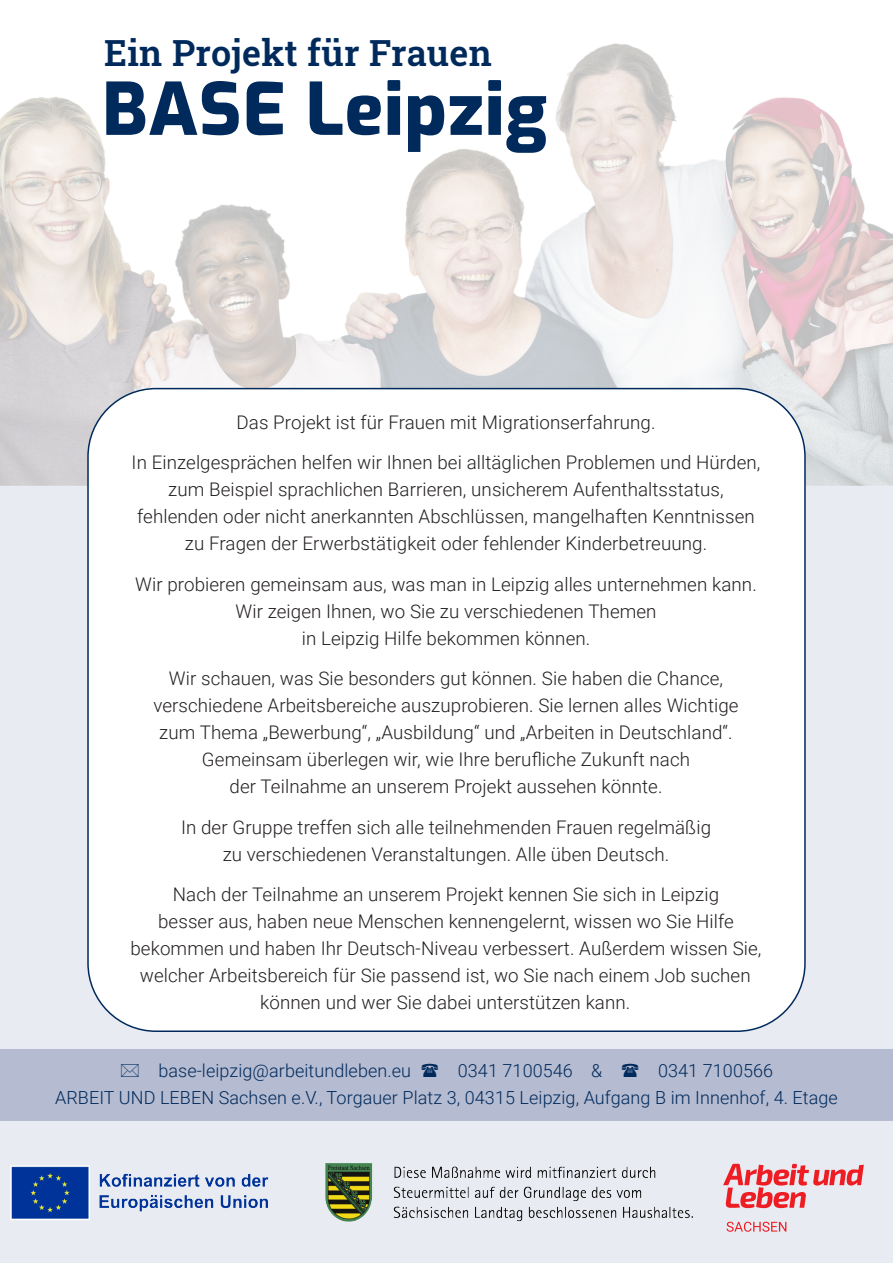
<style>
.page{position:relative;width:893px;height:1263px;background:#fff}
.page>*{position:absolute;margin:0;border:0;box-sizing:border-box;transform-origin:0 0}
.t1{font:800 72px "Exo";letter-spacing:.01em;color:#002a5c}
.t2{font:600 36px "Roboto Slab";letter-spacing:.01em;color:#002a5c}
.Copytext_RoboLight{font:300 18.75px/27px "Roboto";letter-spacing:.005em;color:#231f20;text-align:center}
.Copytext_RoboLight-2{font:300 18px "Roboto";letter-spacing:.005em;color:#002a5c}
</style>
<div class="page">
<div style="left:0;top:486px;width:893px;height:777px;background:#e9ebf2"></div>
<img style="left:10px;top:1163px;width:683px;height:59px">
<svg style="left:723px;top:1164px;width:141px;height:44px"></svg>
<svg style="left:727px;top:1222px;width:59px;height:10px"></svg>
<img style="left:0;top:43px;width:893px;height:443px">
<div style="left:0;top:1050px;width:893px;height:71px;background:#b5bbd0"></div>
<div style="left:88px;top:389px;width:717px;height:642px;background:#fff;border-radius:68px"></div>
<h2 class="t2" style="left:104px;top:29px;width:389px">Ein Projekt für Frauen</h2>
<h1 class="t1" style="left:102px;top:57px;width:447px">BASE Leipzig</h1>
<p class="Copytext_RoboLight" style="left:237px;top:408px;width:420px">Das Projekt ist für Frauen mit Migrationserfahrung.</p>
<p class="Copytext_RoboLight" style="left:132px;top:448px;width:630px">In Einzelgesprächen helfen wir Ihnen bei alltäglichen Problemen und Hürden, zum Beispiel sprachlichen Barrieren, unsicherem Aufenthaltsstatus, fehlenden oder nicht anerkannten Abschlüssen, mangelhaften Kenntnissen zu Fragen der Erwerbstätigkeit oder fehlender Kinderbetreuung.</p>
<p class="Copytext_RoboLight" style="left:135px;top:570px;width:623px">Wir probieren gemeinsam aus, was man in Leipzig alles unternehmen kann.<br>Wir zeigen Ihnen, wo Sie zu verschiedenen Themen<br>in Leipzig Hilfe bekommen können.</p>
<p class="Copytext_RoboLight" style="left:153px;top:664px;width:587px">Wir schauen, was Sie besonders gut können. Sie haben die Chance, verschiedene Arbeitsbereiche auszuprobieren. Sie lernen alles Wichtige zum Thema „Bewerbung“, „Ausbildung“ und „Arbeiten in Deutschland“.<br>Gemeinsam überlegen wir, wie Ihre berufliche Zukunft nach<br>der Teilnahme an unserem Projekt aussehen könnte.</p>
<p class="Copytext_RoboLight" style="left:181px;top:813px;width:532px">In der Gruppe treffen sich alle teilnehmenden Frauen regelmäßig zu verschiedenen Veranstaltungen. Alle üben Deutsch.</p>
<p class="Copytext_RoboLight" style="left:131px;top:880px;width:632px">Nach der Teilnahme an unserem Projekt kennen Sie sich in Leipzig<br>besser aus, haben neue Menschen kennengelernt, wissen wo Sie Hilfe bekommen und haben Ihr Deutsch-Niveau verbessert. Außerdem wissen Sie, welcher Arbeitsbereich für Sie passend ist, wo Sie nach einem Job suchen können und wer Sie dabei unterstützen kann.</p>
<p class="Copytext_RoboLight-2" style="left:158px;top:1058px;width:254px">base-leipzig@arbeitundleben.eu</p>
<p class="Copytext_RoboLight-2" style="left:458px;top:1058px;width:146px">0341 7100546 &amp;</p>
<p class="Copytext_RoboLight-2" style="left:658px;top:1058px;width:117px">0341 7100566</p>
<p class="Copytext_RoboLight-2" style="left:55px;top:1085px;width:784px">ARBEIT UND LEBEN Sachsen e.V., Torgauer Platz 3, 04315 Leipzig, Aufgang B im Innenhof, 4. Etage</p>
</div>
